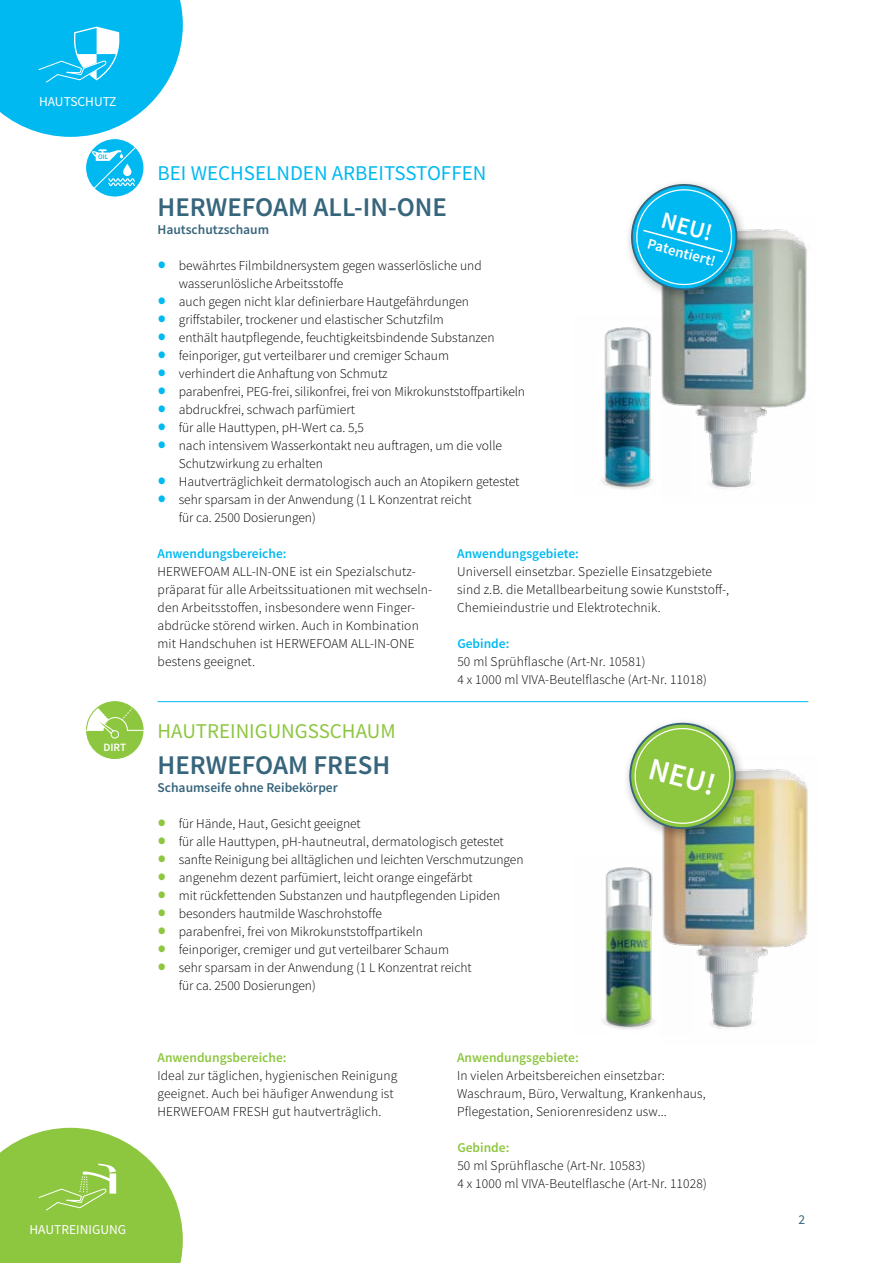
<style>
.page{position:relative;width:893px;height:1263px;background:#fff}
.page>*{position:absolute;margin:0;border:0;box-sizing:border-box;transform-origin:0 0}
.t1{font:600 31.5px "Source Sans Pro";color:#fff}
.t2{font:600 27px "Source Sans Pro";color:#36657c}
.t3{font:600 24px "Source Sans Pro";color:#fff}
.t4{font:21px "Source Sans Pro";color:#00b9f1}
.t5{font:21px "Source Sans Pro";color:#8dc63f}
.t6{font:600 15px "Source Sans Pro";color:#fff}
.t7{font:300 13.5px/18px "Source Sans Pro";color:#000}
.t8{font:600 13.5px "Source Sans Pro";color:#8dc63f}
.t9{font:600 13.5px "Source Sans Pro";color:#00b9f1}
.t10{font:600 13.5px "Source Sans Pro";color:#36657c}
.t11{font:13.5px "Source Sans Pro";color:#fff}
.t12{font:13.5px "Source Sans Pro";color:#36657c}
.t13{font:600 11.25px "Source Sans Pro";color:#fff}
.t14{font:600 7.05px "Source Sans Pro";color:#00b6e3}
.s1{font-size:31.05px;color:#00b9f1}
.s2{font-size:31.05px;color:#8dc63f}
</style>
<div class="page">
<img style="left:663px;top:769px;width:145px;height:260px">
<img style="left:601px;top:855px;width:91px;height:174px">
<img style="left:662px;top:229px;width:145px;height:260px">
<img style="left:601px;top:315px;width:90px;height:174px">
<div style="left:86px;top:701px;width:58px;height:58px;background:#8dc63f;border-radius:50%"></div>
<div style="left:111px;top:730px;width:8px;height:8px;border:1px solid #fff;border-radius:50%"></div>
<svg style="left:85px;top:701px;width:59px;height:35px"></svg>
<hr style="left:158px;top:701px;width:650px;height:1px;background:#00b9f1">
<svg style="left:86px;top:139px;width:58px;height:58px"></svg>
<div style="left:624px;top:178px;width:125px;height:125px;background:#000;opacity:.35"></div>
<svg style="left:624px;top:178px;width:120px;height:117px"></svg>
<div style="left:622px;top:717px;width:125px;height:125px;background:#000;opacity:.35"></div>
<svg style="left:622px;top:717px;width:121px;height:117px"></svg>
<svg style="left:0;top:1127px;width:183px;height:136px;background:#9ece5c"></svg>
<svg style="left:0;top:0;width:183px;height:190px"></svg>
<p class="t11" style="left:39px;top:93px;width:79px">HAUTSCHUTZ</p>
<p class="t14" style="left:98px;top:152px;width:12px">OIL</p>
<p class="t13" style="left:103px;top:740px;width:24px">DIRT</p>
<p class="t11" style="left:30px;top:1220px;width:98px">HAUTREINIGUNG</p>
<h3 class="t4" style="left:158px;top:159px;width:330px">BEI WECHSELNDEN ARBEITSSTOFFEN</h3>
<h2 class="t2" style="left:158px;top:190px;width:291px">HERWEFOAM ALL-IN-ONE</h2>
<h3 class="t3" style="left:666px;top:205px;width:53px;rotate:15deg">NEU!</h3>
<p class="t6" style="left:650px;top:234px;width:72px;rotate:15deg">Patentiert!</p>
<p class="t10" style="left:158px;top:221px;width:113px">Hautschutzschaum</p>
<p class="t7" style="left:179px;top:256px;width:304px;text-indent:-21px"><span class="s1">•</span> bewährtes Filmbildnersystem gegen wasserlösliche und wasserunlösliche Arbeitsstoffe</p>
<p class="t7" style="left:158px;top:292px;width:313px"><span class="s1">•</span> auch gegen nicht klar definierbare Hautgefährdungen</p>
<p class="t7" style="left:158px;top:310px;width:288px"><span class="s1">•</span> griffstabiler, trockener und elastischer Schutzfilm</p>
<p class="t7" style="left:158px;top:328px;width:338px"><span class="s1">•</span> enthält hautpflegende, feuchtigkeitsbindende Substanzen</p>
<p class="t7" style="left:158px;top:346px;width:293px"><span class="s1">•</span> feinporiger, gut verteilbarer und cremiger Schaum</p>
<p class="t7" style="left:158px;top:364px;width:232px"><span class="s1">•</span> verhindert die Anhaftung von Schmutz</p>
<p class="t7" style="left:158px;top:382px;width:369px"><span class="s1">•</span> parabenfrei, PEG-frei, silikonfrei, frei von Mikrokunststoffpartikeln</p>
<p class="t7" style="left:158px;top:400px;width:199px"><span class="s1">•</span> abdruckfrei, schwach parfümiert</p>
<p class="t7" style="left:158px;top:418px;width:208px"><span class="s1">•</span> für alle Hauttypen, pH-Wert ca. 5,5</p>
<p class="t7" style="left:179px;top:436px;width:325px;text-indent:-21px"><span class="s1">•</span> nach intensivem Wasserkontakt neu auftragen, um die volle<br>Schutzwirkung zu erhalten</p>
<p class="t7" style="left:158px;top:472px;width:363px"><span class="s1">•</span> Hautverträglichkeit dermatologisch auch an Atopikern getestet</p>
<p class="t7" style="left:179px;top:490px;width:294px;text-indent:-21px"><span class="s1">•</span> sehr sparsam in der Anwendung (1 L Konzentrat reicht für ca. 2500 Dosierungen)</p>
<p class="t9" style="left:158px;top:545px;width:131px">Anwendungsbereiche:</p>
<p class="t7" style="left:158px;top:562px;width:276px">HERWEFOAM ALL-IN-ONE ist ein Spezialschutz&shy;präparat für alle Arbeitssituationen mit wechseln&shy;den Arbeitsstoffen, insbesondere wenn Finger&shy;abdrücke störend wirken. Auch in Kombination mit Handschuhen ist HERWEFOAM ALL-IN-ONE bestens geeignet.</p>
<p class="t9" style="left:457px;top:545px;width:123px">Anwendungsgebiete:</p>
<p class="t7" style="left:457px;top:562px;width:274px">Universell einsetzbar. Spezielle Einsatzgebiete sind z.B. die Metallbearbeitung sowie Kunststoff-,<br>Chemieindustrie und Elektrotechnik.</p>
<p class="t9" style="left:457px;top:635px;width:54px">Gebinde:</p>
<p class="t7" style="left:457px;top:652px;width:251px">50 ml Sprühflasche (Art-Nr. 10581)<br>4 x 1000 ml VIVA-Beutelflasche (Art-Nr. 11018)</p>
<h3 class="t5" style="left:158px;top:717px;width:240px">HAUTREINIGUNGSSCHAUM</h3>
<h2 class="t2" style="left:158px;top:748px;width:234px">HERWEFOAM FRESH</h2>
<p class="t10" style="left:158px;top:779px;width:182px">Schaumseife ohne Reibekörper</p>
<p class="t7" style="left:158px;top:814px;width:205px"><span class="s2">•</span> für Hände, Haut, Gesicht geeignet</p>
<p class="t7" style="left:158px;top:832px;width:348px"><span class="s2">•</span> für alle Hauttypen, pH-hautneutral, dermatologisch getestet</p>
<p class="t7" style="left:158px;top:850px;width:368px"><span class="s2">•</span> sanfte Reinigung bei alltäglichen und leichten Verschmutzungen</p>
<p class="t7" style="left:158px;top:868px;width:317px"><span class="s2">•</span> angenehm dezent parfümiert, leicht orange eingefärbt</p>
<p class="t7" style="left:158px;top:886px;width:344px"><span class="s2">•</span> mit rückfettenden Substanzen und hautpflegenden Lipiden</p>
<p class="t7" style="left:158px;top:904px;width:226px"><span class="s2">•</span> besonders hautmilde Waschrohstoffe</p>
<p class="t7" style="left:158px;top:922px;width:267px"><span class="s2">•</span> parabenfrei, frei von Mikrokunststoffpartikeln</p>
<p class="t7" style="left:158px;top:940px;width:293px"><span class="s2">•</span> feinporiger, cremiger und gut verteilbarer Schaum</p>
<p class="t7" style="left:179px;top:958px;width:294px;text-indent:-21px"><span class="s2">•</span> sehr sparsam in der Anwendung (1 L Konzentrat reicht für ca. 2500 Dosierungen)</p>
<h1 class="t1" style="left:655px;top:748px;width:69px;rotate:15deg">NEU!</h1>
<p class="t8" style="left:158px;top:1049px;width:131px">Anwendungsbereiche:</p>
<p class="t7" style="left:158px;top:1066px;width:241px">Ideal zur täglichen, hygienischen Reinigung geeignet. Auch bei häufiger Anwendung ist<br>HERWEFOAM FRESH gut hautverträglich.</p>
<p class="t8" style="left:457px;top:1049px;width:123px">Anwendungsgebiete:</p>
<p class="t7" style="left:457px;top:1066px;width:250px">In vielen Arbeitsbereichen einsetzbar:<br>Waschraum, Büro, Verwaltung, Krankenhaus,<br>Pflegestation, Seniorenresidenz usw...</p>
<p class="t8" style="left:457px;top:1139px;width:54px">Gebinde:</p>
<p class="t7" style="left:457px;top:1156px;width:251px">50 ml Sprühflasche (Art-Nr. 10583)<br>4 x 1000 ml VIVA-Beutelflasche (Art-Nr. 11028)</p>
<p class="t12" style="left:798px;top:1210px;width:8px">2</p>
</div>
